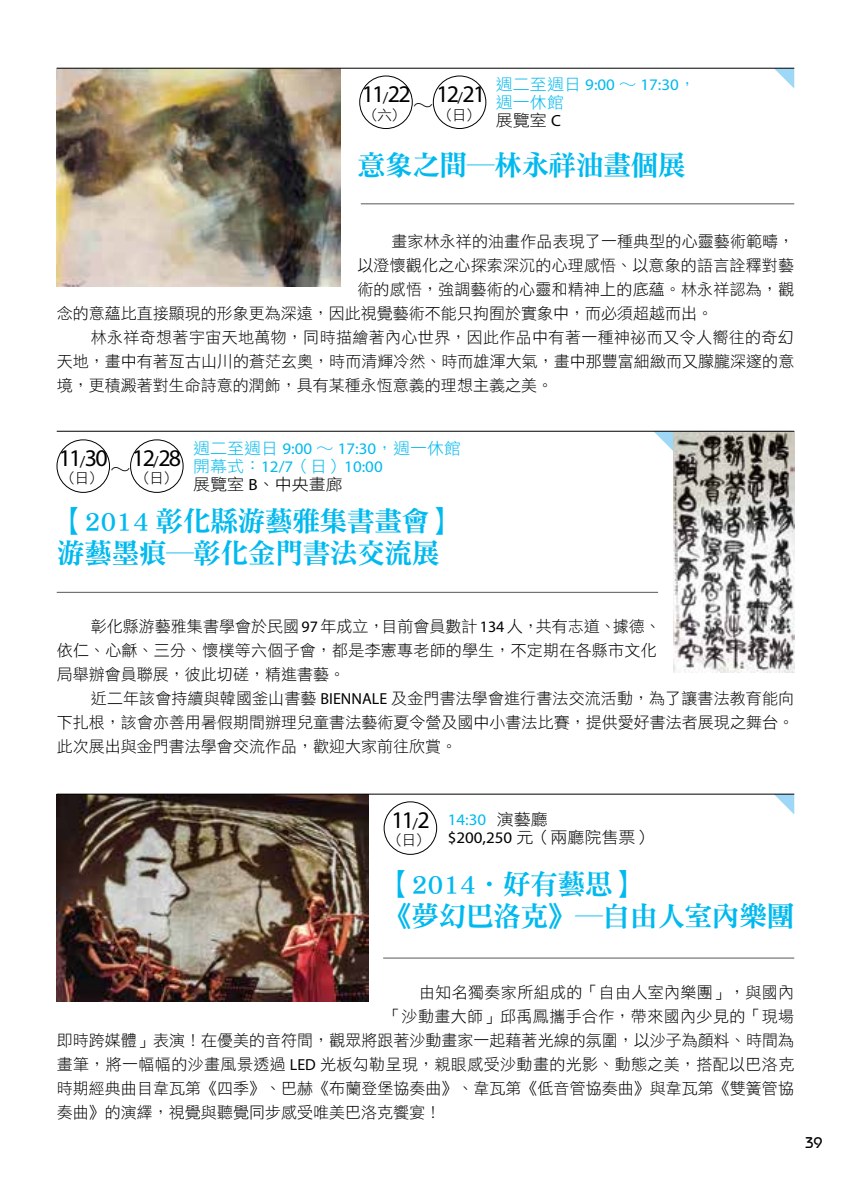
<style>
.page{position:relative;width:851px;height:1191px;background:#fff}
.page>*{position:absolute;margin:0;border:0;box-sizing:border-box;transform-origin:0 0}
.t1{font:28px/32px "DF Ming Std W9";letter-spacing:-.025em;color:#00b9ef}
.t2{font:24px "Myriad Pro";letter-spacing:-.075em;color:#000}
.t3{font:19px "DF Hei Std W3";color:#000;scale:1.05 1}
.t4{font:16.2px/18px "DF Hei Std W3";color:#000;scale:1.05 1}
.t5{font:16.2px "Myriad Pro";color:#00b9ef;scale:1.05 1}
.t6{font:16.2px/18px "DF Hei Std W3";color:#00b9ef;scale:1.05 1}
.t7{font:16px/24px "DF Hei Std W3";color:#000}
.t8{font:16px "DF Hei Std W3";letter-spacing:.025em;color:#000}
.t9{font:16px "DF Hei Std W3";letter-spacing:.02em;color:#000}
.t10{font:15.6px "Bauhaus";color:#000}
.t11{font:14.2px "DF Hei Std W3";color:#000;scale:1.05 1}
.s1{font-size:16px}
.s2{font-family:"DF Hei Std W3"}
.s3{color:#000}
.s4{font-family:"Myriad Pro";color:#000}
.s5{font-family:"Myriad Pro"}
.s6{font-family:"Myriad Pro";color:#00b9ef}
</style>
<div class="page">
<svg style="left:654px;top:432px;width:19px;height:19px"></svg>
<svg style="left:775px;top:69px;width:19px;height:19px"></svg>
<img style="left:673px;top:432px;width:121px;height:240px">
<hr style="left:57px;top:592px;width:601px;height:1px;background:#595757">
<hr style="left:57px;top:431px;width:737px;height:1px;background:#000">
<hr style="left:361px;top:203px;width:433px;height:1px;background:#595757">
<img style="left:57px;top:69px;width:283px;height:217px">
<hr style="left:57px;top:68px;width:737px;height:1px;background:#000">
<div style="left:359px;top:76px;width:53px;height:53px;border:1px solid #000;border-radius:50%"></div>
<div style="left:433px;top:76px;width:53px;height:53px;border:1px solid #000;border-radius:50%"></div>
<svg style="left:775px;top:795px;width:19px;height:19px"></svg>
<img style="left:57px;top:795px;width:311px;height:206px">
<hr style="left:383px;top:957px;width:411px;height:1px;background:#595757">
<hr style="left:57px;top:794px;width:737px;height:1px;background:#000">
<div style="left:384px;top:801px;width:53px;height:53px;border:1px solid #000;border-radius:50%"></div>
<div style="left:57px;top:439px;width:53px;height:53px;border:1px solid #000;border-radius:50%"></div>
<div style="left:130px;top:439px;width:53px;height:53px;border:1px solid #000;border-radius:50%"></div>
<h2 class="t2" style="left:362px;top:79px;width:125px">11<span class="s1">/</span>22 12<span class="s1">/</span>21</h2>
<p class="t11" style="left:365px;top:107px;width:39px">（六）</p>
<p class="t11" style="left:440px;top:107px;width:39px">（日）</p>
<p class="t3" style="left:413px;top:95px;width:21px">～</p>
<p class="t5" style="left:496px;top:74px;width:192px"><span class="s2">週二至週日</span> 9:00 <span class="s2">～</span> 17:30<span class="s2">，</span></p>
<p class="t6" style="left:496px;top:93px;width:66px">週一休館<span class="s3">展覽室</span> <span class="s4">C</span></p>
<h1 class="t1" style="left:357px;top:149px;width:330px">意象之間─林永祥油畫個展</h1>
<p class="t7" style="left:391px;top:229px;width:404px">畫家林永祥的油畫作品表現了一種典型的心靈藝術範疇，</p>
<p class="t7" style="left:357px;top:253px;width:438px">以澄懷觀化之心探索深沉的心理感悟、以意象的語言詮釋對藝</p>
<p class="t7" style="left:357px;top:277px;width:438px">術的感悟，強調藝術的心靈和精神上的底蘊。林永祥認為，觀</p>
<p class="t7" style="left:57px;top:301px;width:657px">念的意蘊比直接顯現的形象更為深遠，因此視覺藝術不能只拘囿於實象中，而必須超越而出。</p>
<p class="t8" style="left:91px;top:329px;width:704px">林永祥奇想著宇宙天地萬物，同時描繪著內心世界，因此作品中有著一種神祕而又令人嚮往的奇幻</p>
<p class="t7" style="left:57px;top:349px;width:739px">天地，畫中有著亙古山川的蒼茫玄奧，時而清輝冷然、時而雄渾大氣，畫中那豐富細緻而又朦朧深邃的意</p>
<p class="t7" style="left:57px;top:373px;width:497px">境，更積澱著對生命詩意的潤飾，具有某種永恆意義的理想主義之美。</p>
<h2 class="t2" style="left:59px;top:443px;width:124px">11<span class="s1">/</span>30 12<span class="s1">/</span>28</h2>
<p class="t11" style="left:62px;top:470px;width:39px">（日）</p>
<p class="t11" style="left:137px;top:470px;width:39px">（日）</p>
<p class="t3" style="left:110px;top:458px;width:21px">～</p>
<p class="t6" style="left:193px;top:439px;width:257px">週二至週日 <span class="s5">9:00</span> ～ <span class="s5">17:30</span>，週一休館</p>
<p class="t5" style="left:193px;top:456px;width:182px"><span class="s2">開幕式：</span>12/7<span class="s2">（日）</span>10:00</p>
<p class="t4" style="left:193px;top:475px;width:144px">展覽室 <span class="s5">B</span>、中央畫廊</p>
<h1 class="t1" style="left:57px;top:504px;width:401px">【2014 彰化縣游藝雅集書畫會】游藝墨痕─彰化金門書法交流展</h1>
<p class="t7" style="left:57px;top:614px;width:605px;text-indent:34px">彰化縣游藝雅集書學會於民國<span class="s5">97</span>年成立，目前會員數計<span class="s5">134</span>人，共有志道、據德、依仁、心龢、三分、懷樸等六個子會，都是李憲專老師的學生，不定期在各縣市文化局舉辦會員聯展，彼此切磋，精進書藝。</p>
<p class="t7" style="left:57px;top:686px;width:738px;text-align:justify;text-indent:34px">近二年該會持續與韓國釜山書藝 <span class="s5">BIENNALE</span> 及金門書法學會進行書法交流活動，為了讓書法教育能向下扎根，該會亦善用暑假期間辦理兒童書法藝術夏令營及國中小書法比賽，提供愛好書法者展現之舞台。此次展出與金門書法學會交流作品，歡迎大家前往欣賞。</p>
<h2 class="t2" style="left:391px;top:805px;width:40px">11<span class="s1">/</span>2</h2>
<p class="t11" style="left:389px;top:832px;width:39px">（日）</p>
<p class="t4" style="left:447px;top:809px;width:197px"><span class="s6">14:30</span> 演藝廳<br><span class="s5">$200,250</span> 元（兩廳院售票）</p>
<h1 class="t1" style="left:384px;top:867px;width:412px">【2014．好有藝思】<br>《夢幻巴洛克》─自由人室內樂團</h1>
<p class="t9" style="left:419px;top:983px;width:376px">由知名獨奏家所組成的「自由人室內樂團」，與國內</p>
<p class="t8" style="left:385px;top:1007px;width:410px">「沙動畫大師」邱禹鳳攜手合作，帶來國內少見的「現場</p>
<p class="t7" style="left:57px;top:1028px;width:738px">即時跨媒體」表演！在優美的音符間，觀眾將跟著沙動畫家一起藉著光線的氛圍，以沙子為顏料、時間為</p>
<p class="t8" style="left:57px;top:1055px;width:739px">畫筆，將一幅幅的沙畫風景透過 <span class="s5">LED</span> 光板勾勒呈現，親眼感受沙動畫的光影、動態之美，搭配以巴洛克</p>
<p class="t7" style="left:57px;top:1076px;width:738px">時期經典曲目韋瓦第《四季》、巴赫《布蘭登堡協奏曲》、韋瓦第《低音管協奏曲》與韋瓦第《雙簧管協</p>
<p class="t7" style="left:57px;top:1100px;width:385px">奏曲》的演繹，視覺與聽覺同步感受唯美巴洛克饗宴！</p>
<p class="t10" style="left:805px;top:1133px;width:19px">39</p>
</div>
